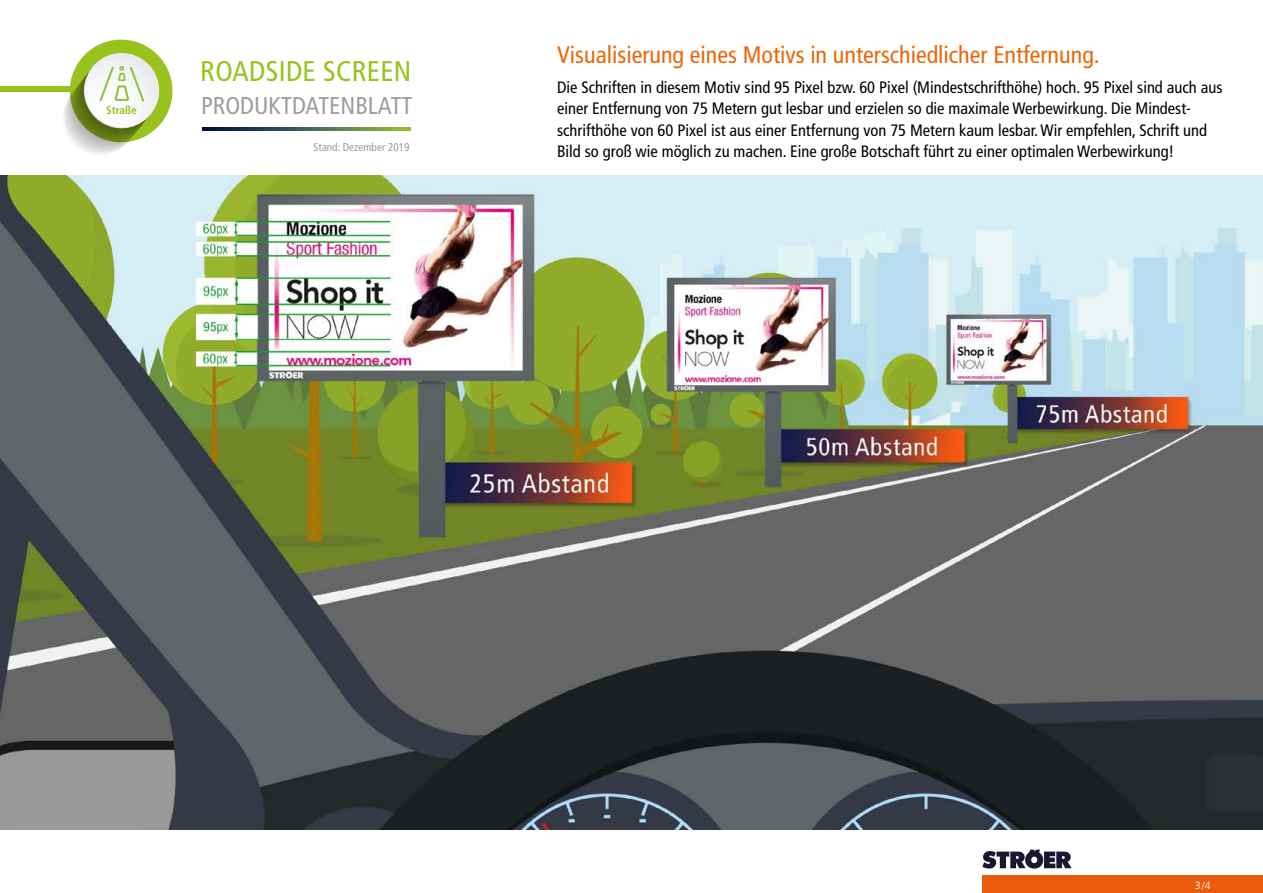
<style>
.page{position:relative;width:1263px;height:893px;background:#fff}
.page>*{position:absolute;margin:0;border:0;box-sizing:border-box;transform-origin:0 0}
.t1{font:condensed 28.5px "Frutiger LT Std";letter-spacing:.01em;color:#98c21d}
.t2{font:condensed 24.3px "Frutiger LT Std";color:#9d9d9c}
.t3{font:condensed 24px "Frutiger LT Std";color:#ec6608}
.t4{font:condensed 16.5px/21.5px "Frutiger LT Std";color:#000}
.t5{font:condensed 11.25px "Frutiger LT Std";color:#9d9d9c}
.t6{font:700 condensed 11.25px "Frutiger LT Std";color:#98c21d}
.t7{font:300 10.5px "Frutiger";color:#fff}
</style>
<div class="page">
<div style="left:982px;top:876px;width:281px;height:17px;background:#ea5b0b"></div>
<svg style="left:982px;top:850px;width:89px;height:19px"></svg>
<div style="left:0;top:87px;width:77px;height:5px;background:#98c21d"></div>
<svg style="left:70px;top:40px;width:102px;height:102px;background:#85a91b"></svg>
<svg style="left:84px;top:53px;width:75px;height:75px"></svg>
<div style="left:85px;top:54px;width:73px;height:74px;background:linear-gradient(to right,#fbfbfc,#efeff1);border-radius:37px"></div>
<svg style="left:98px;top:65px;width:48px;height:38px"></svg>
<svg style="left:203px;top:127px;width:208px;height:4px"></svg>
<img style="left:0;top:176px;width:1263px;height:653px">
<p class="t6" style="left:106px;top:104px;width:32px">Straße</p>
<h1 class="t1" style="left:200px;top:54px;width:212px">ROADSIDE SCREEN</h1>
<h2 class="t2" style="left:201px;top:92px;width:213px">PRODUKTDATENBLATT</h2>
<p class="t5" style="left:313px;top:141px;width:98px">Stand: Dezember 2019</p>
<h3 class="t3" style="left:557px;top:40px;width:544px">Visualisierung eines Motivs in unterschiedlicher Entfernung.</h3>
<p class="t4" style="left:557px;top:77px;width:667px">Die Schriften in diesem Motiv sind 95 Pixel bzw. 60 Pixel (Mindestschrifthöhe) hoch. 95 Pixel sind auch aus einer Entfernung von 75 Metern gut lesbar und erzielen so die maximale Werbewirkung. Die Mindest&shy;schrifthöhe von 60 Pixel ist aus einer Entfernung von 75 Metern kaum lesbar. Wir empfehlen, Schrift und Bild so groß wie möglich zu machen. Eine große Botschaft führt zu einer optimalen Werbewirkung!</p>
<p class="t7" style="left:1195px;top:879px;width:17px">3/4</p>
</div>
